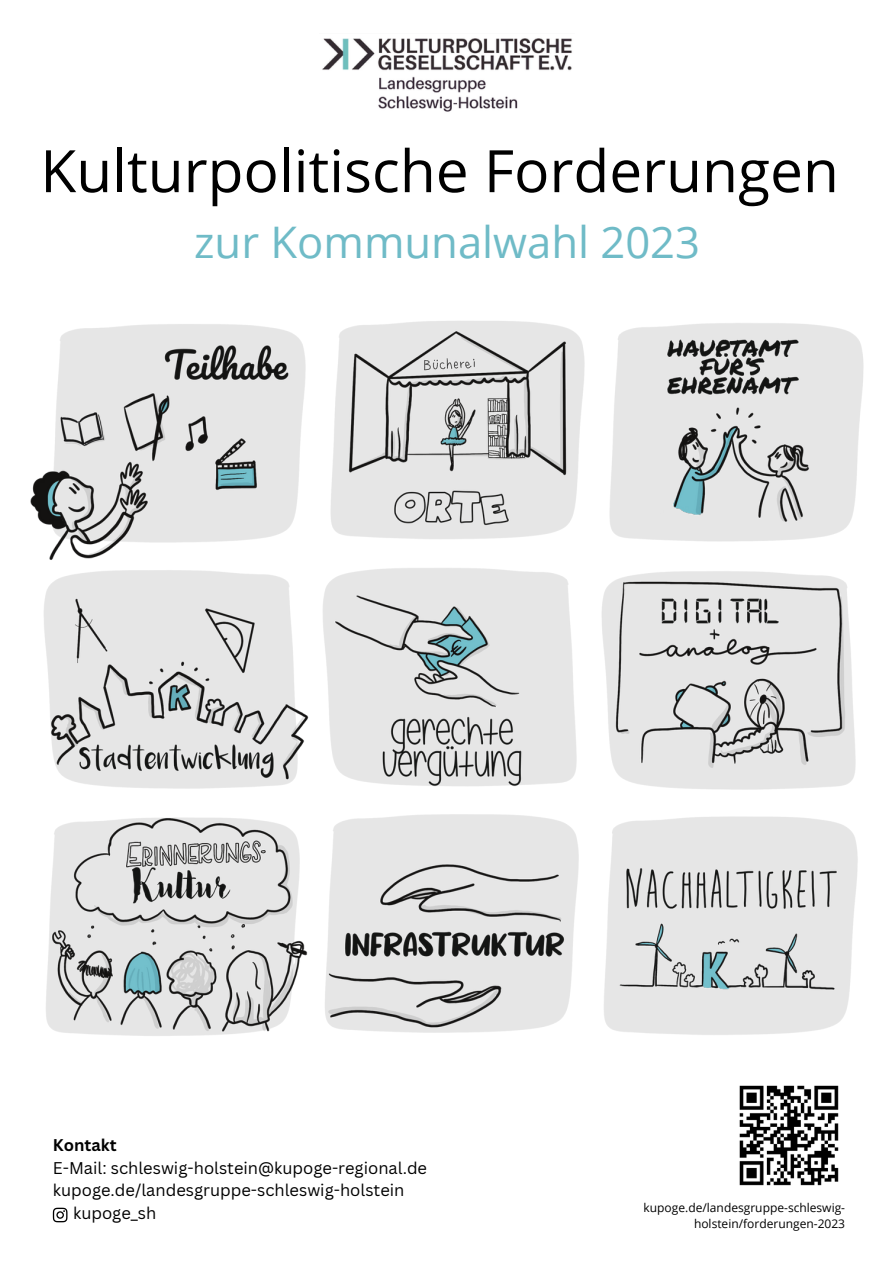
<style>
.page{position:relative;width:894px;height:1264px;background:#fff}
.page>*{position:absolute;margin:0;border:0;box-sizing:border-box;transform-origin:0 0}
.t1{font:58.5px "Open Sans";color:#000}
.t2{font:43.5px "Open Sans";color:#6fbbc7}
.t3{font:16.5px "Canva Sans";color:#000}
.t4{font:700 16.5px "Canva Sans";color:#000}
.t5{font:12px/16px "Open Sans";color:#000;text-align:right}
</style>
<div class="page">
<img style="left:30px;top:321px;width:834px;height:715px">
<img style="left:739px;top:1085px;width:100px;height:101px">
<img style="left:322px;top:38px;width:250px;height:74px">
<svg style="left:53px;top:1207px;width:14px;height:15px"></svg>
<h1 class="t1" style="left:40px;top:130px;width:799px">Kulturpolitische Forderungen</h1>
<h2 class="t2" style="left:194px;top:211px;width:507px">zur Kommunalwahl 2023</h2>
<p class="t4" style="left:53px;top:1133px;width:65px">Kontakt</p>
<p class="t3" style="left:53px;top:1155px;width:375px">E-Mail: schleswig-holstein@kupoge-regional.de</p>
<p class="t3" style="left:53px;top:1178px;width:353px">kupoge.de/landesgruppe-schleswig-holstein</p>
<p class="t3" style="left:73px;top:1200px;width:85px">kupoge_sh</p>
<p class="t5" style="left:643px;top:1199px;width:203px">kupoge.de/landesgruppe-schleswig&shy;holstein/forderungen-2023</p>
</div>
